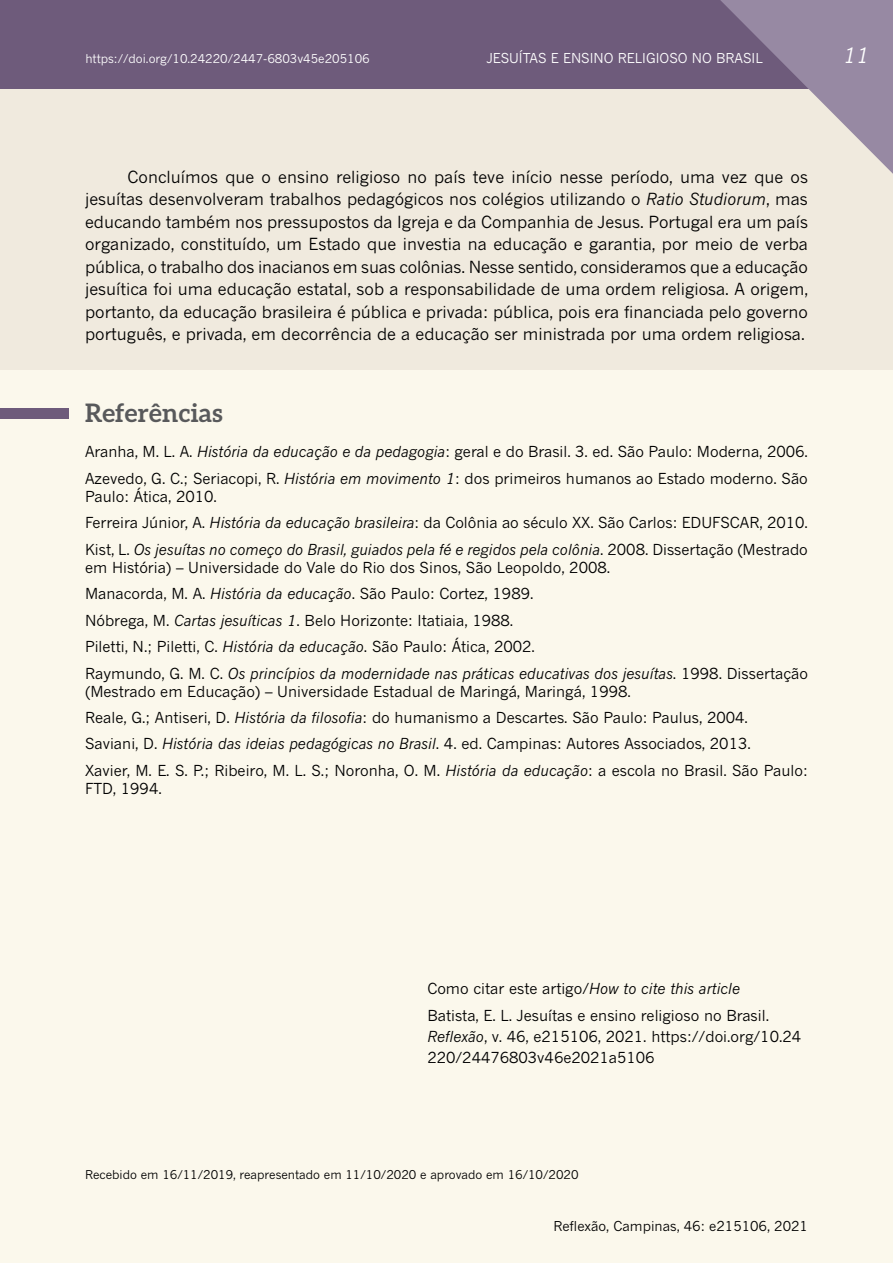
<style>
.page{position:relative;width:893px;height:1263px;background:#fff}
.page>*{position:absolute;margin:0;border:0;box-sizing:border-box;transform-origin:0 0}
.t1{font:700 25.5px "Aleo";letter-spacing:.01em;color:#58595b}
.t2{font:italic 21px "News Gothic MT Std";color:#fff}
.t3{font:16.5px/22.5px "News Gothic MT Std";color:#000;text-align:justify}
.t4{font:15px/26.5px "News Gothic MT Std";color:#000}
.t5{font:13.5px "News Gothic MT Std";color:#000}
.t6{font:13.5px "News Gothic MT Std";color:#fff}
.t7{font:12px "News Gothic MT Std";color:#000}
.t8{font:12px "News Gothic MT Std";color:#fff}
.s1{font-style:italic}
</style>
<div class="page">
<div style="left:0;top:0;width:893px;height:1263px;background:linear-gradient(to right,#f8f4e8,#f9f5e9)"></div>
<div style="left:0;top:408px;width:68px;height:11px;background:#6e5b7b"></div>
<div style="left:0;top:0;width:887px;height:89px;background:#6e5b7b"></div>
<svg style="left:717px;top:0;width:176px;height:174px;background:#b2a6b3"></svg>
<p class="t8" style="left:85px;top:51px;width:286px">https://doi.org/10.24220/2447-6803v45e205106</p>
<p class="t6" style="left:487px;top:49px;width:278px">JESUÍTAS E ENSINO RELIGIOSO NO BRASIL</p>
<h2 class="t2" style="left:843px;top:42px;width:28px">11</h2>
<p class="t3" style="left:85px;top:165px;width:724px;text-indent:43px">Concluímos que o ensino religioso no país teve início nesse período, uma vez que os jesuítas desenvolveram trabalhos pedagógicos nos colégios utilizando o <span class="s1">Ratio Studiorum</span>, mas educando também nos pressupostos da Igreja e da Companhia de Jesus. Portugal era um país organizado, constituído, um Estado que investia na educação e garantia, por meio de verba pública, o trabalho dos inacianos em suas colônias. Nesse sentido, consideramos que a educação jesuítica foi uma educação estatal, sob a responsabilidade de uma ordem religiosa. A origem, portanto, da educação brasileira é pública e privada: pública, pois era financiada pelo governo português, e privada, em decorrência de a educação ser ministrada por uma ordem religiosa.</p>
<h1 class="t1" style="left:85px;top:398px;width:139px">Referências</h1>
<p class="t4" style="left:85px;top:438px;width:724px">Aranha, M. L. A. <span class="s1">História da educação e da pedagogia</span>: geral e do Brasil. 3. ed. São Paulo: Moderna, 2006.<br>Azevedo, G. C.; Seriacopi, R. <span class="s1">História em movimento 1</span>: dos primeiros humanos ao Estado moderno. São</p>
<p class="t4" style="left:85px;top:483px;width:724px">Paulo: Ática, 2010.<br>Ferreira Júnior, A. <span class="s1">História da educação brasileira</span>: da Colônia ao século XX. São Carlos: EDUFSCAR, 2010.<br>Kist, L. <span class="s1">Os jesuítas no começo do Brasil, guiados pela fé e regidos pela colônia</span>. 2008. Dissertação (Mestrado</p>
<p class="t4" style="left:85px;top:554px;width:724px">em História) – Universidade do Vale do Rio dos Sinos, São Leopoldo, 2008.<br>Manacorda, M. A. <span class="s1">História da educação</span>. São Paulo: Cortez, 1989.<br>Nóbrega, M. <span class="s1">Cartas jesuíticas 1</span>. Belo Horizonte: Itatiaia, 1988.<br>Piletti, N.; Piletti, C. <span class="s1">História da educação</span>. São Paulo: Ática, 2002.<br>Raymundo, G. M. C. <span class="s1">Os princípios da modernidade nas práticas educativas dos jesuítas</span>. 1998. Dissertação</p>
<p class="t4" style="left:85px;top:677px;width:724px">(Mestrado em Educação) – Universidade Estadual de Maringá, Maringá, 1998.<br>Reale, G.; Antiseri, D. <span class="s1">História da filosofia</span>: do humanismo a Descartes. São Paulo: Paulus, 2004.<br>Saviani, D. <span class="s1">História das ideias pedagógicas no Brasil</span>. 4. ed. Campinas: Autores Associados, 2013.<br>Xavier, M. E. S. P.; Ribeiro, M. L. S.; Noronha, O. M. <span class="s1">História da educação</span>: a escola no Brasil. São Paulo:</p>
<p class="t4" style="left:85px;top:775px;width:78px">FTD, 1994.</p>
<p class="t4" style="left:427px;top:975px;width:343px;line-height:27px">Como citar este artigo/<span class="s1">How to cite this article<br></span>Batista, E. L. Jesuítas e ensino religioso no Brasil.</p>
<p class="t4" style="left:427px;top:1026px;width:375px;line-height:21px"><span class="s1">Reflexão</span>, v. 46, e215106, 2021. https://doi.org/10.24<br>220/24476803v46e2021a5106</p>
<p class="t7" style="left:85px;top:1167px;width:495px">Recebido em 16/11/2019, reapresentado em 11/10/2020 e aprovado em 16/10/2020</p>
<p class="t5" style="left:553px;top:1217px;width:256px">Reflexão, Campinas, 46: e215106, 2021</p>
</div>
